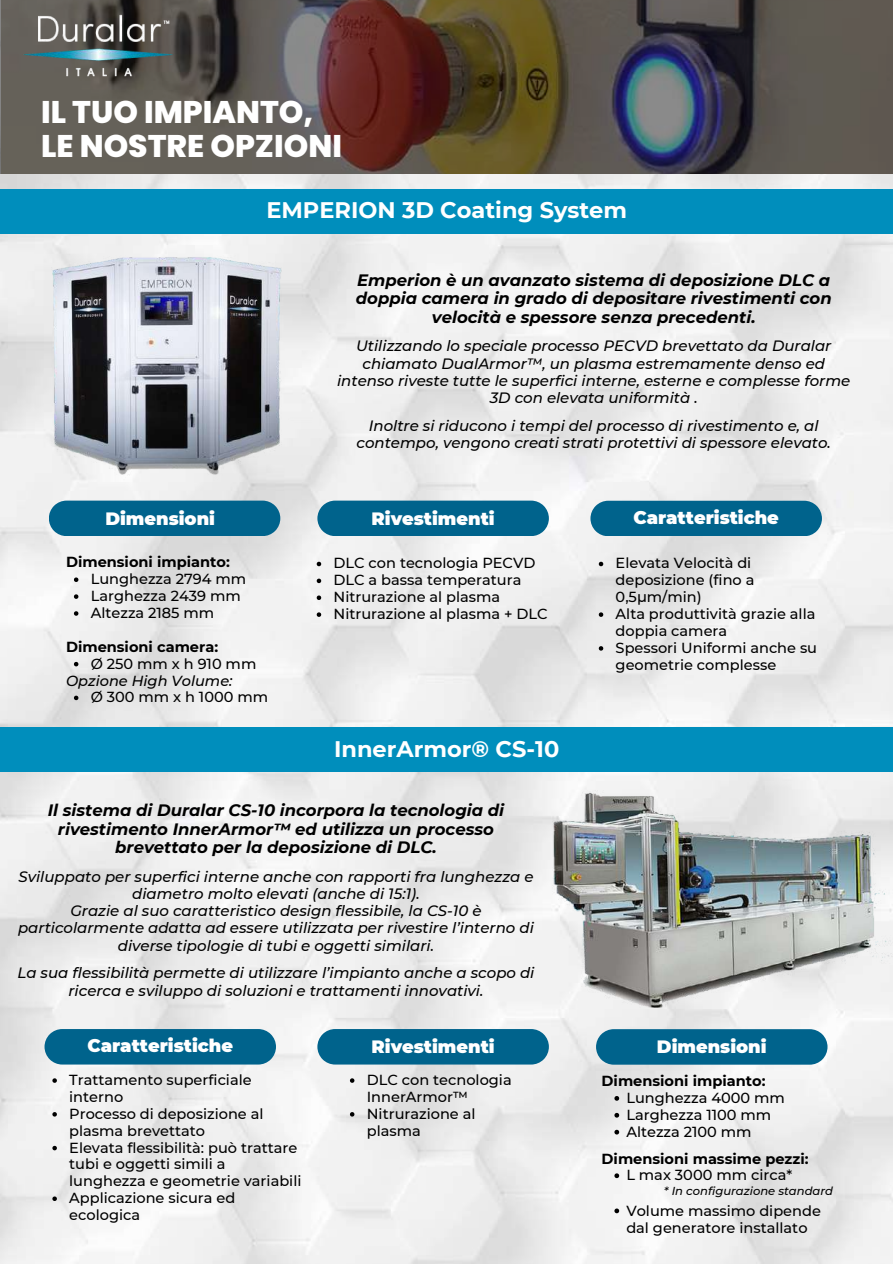
<style>
.page{position:relative;width:893px;height:1264px;background:#fff}
.page>*{position:absolute;margin:0;border:0;box-sizing:border-box;transform-origin:0 0}
.t1{font:800 31.35px/33.8px "Poppins";color:#fff}
.t2{font:700 22.5px "Montserrat";color:#fff}
.t3{font:900 17.85px "Montserrat";color:#fff}
.t4{font:italic 700 16.5px/18.8px "Montserrat";color:#000;text-align:center}
.t5{font:italic 500 15px/17.2px "Montserrat";color:#000;text-align:center}
.t6{font:500 14.55px/16.8px "Montserrat";color:#000}
.t7{font:700 14.55px "Montserrat";color:#000}
.t8{font:italic 500 14.55px "Montserrat";color:#000}
.t9{font:italic 500 11.55px "Montserrat";color:#000}
</style>
<div class="page">
<img style="left:0;top:173px;width:892px;height:1090px">
<div style="left:0;top:189px;width:892px;height:44px;background:#008ebc"></div>
<svg style="left:0;top:0;width:892px;height:173px;background:#584e46"></svg>
<img style="left:18px;top:14px;width:162px;height:65px">
<img style="left:16px;top:216px;width:297px;height:296px;border-radius:19px">
<div style="left:0;top:727px;width:892px;height:45px;background:#008ebc"></div>
<div style="left:590px;top:500px;width:231px;height:36px;background:#00638c"></div>
<div style="left:49px;top:500px;width:231px;height:36px;background:#00638c"></div>
<div style="left:317px;top:500px;width:232px;height:36px;background:#00638c"></div>
<svg style="left:317px;top:561px;width:4px;height:5px"></svg>
<svg style="left:317px;top:578px;width:4px;height:5px"></svg>
<svg style="left:317px;top:595px;width:4px;height:5px"></svg>
<svg style="left:317px;top:612px;width:4px;height:5px"></svg>
<svg style="left:598px;top:561px;width:5px;height:5px"></svg>
<svg style="left:598px;top:612px;width:5px;height:5px"></svg>
<svg style="left:598px;top:646px;width:5px;height:4px"></svg>
<svg style="left:74px;top:577px;width:4px;height:5px"></svg>
<svg style="left:74px;top:594px;width:4px;height:5px"></svg>
<svg style="left:74px;top:611px;width:4px;height:4px"></svg>
<svg style="left:74px;top:662px;width:4px;height:4px"></svg>
<svg style="left:74px;top:695px;width:4px;height:5px"></svg>
<img style="left:535px;top:782px;width:357px;height:225px">
<svg style="left:350px;top:1078px;width:4px;height:4px"></svg>
<svg style="left:350px;top:1112px;width:4px;height:4px"></svg>
<svg style="left:52px;top:1078px;width:5px;height:4px"></svg>
<svg style="left:52px;top:1112px;width:5px;height:4px"></svg>
<svg style="left:52px;top:1145px;width:5px;height:5px"></svg>
<svg style="left:52px;top:1196px;width:5px;height:4px"></svg>
<svg style="left:614px;top:1095px;width:5px;height:5px"></svg>
<svg style="left:614px;top:1112px;width:5px;height:5px"></svg>
<svg style="left:614px;top:1129px;width:5px;height:5px"></svg>
<svg style="left:614px;top:1173px;width:5px;height:5px"></svg>
<svg style="left:614px;top:1208px;width:5px;height:5px"></svg>
<div style="left:44px;top:1029px;width:232px;height:35px;background:#00638c"></div>
<div style="left:596px;top:1029px;width:231px;height:35px;background:#00638c"></div>
<div style="left:317px;top:1029px;width:232px;height:35px;background:#00638c"></div>
<h1 class="t1" style="left:41px;top:95px;width:302px">IL TUO IMPIANTO,<br>LE NOSTRE OPZIONI</h1>
<h2 class="t2" style="left:266px;top:196px;width:362px">EMPERION 3D Coating System</h2>
<p class="t3" style="left:105px;top:507px;width:111px">Dimensioni</p>
<p class="t7" style="left:66px;top:553px;width:165px">Dimensioni impianto:</p>
<p class="t6" style="left:91px;top:570px;width:157px">Lunghezza 2794 mm<br>Larghezza 2439 mm<br>Altezza 2185 mm</p>
<p class="t7" style="left:66px;top:637px;width:154px">Dimensioni camera:</p>
<p class="t6" style="left:91px;top:655px;width:167px">Ø 250 mm x h 910 mm</p>
<p class="t8" style="left:66px;top:671px;width:168px">Opzione High Volume:</p>
<p class="t6" style="left:91px;top:688px;width:179px">Ø 300 mm x h 1000 mm</p>
<p class="t4" style="left:356px;top:270px;width:477px">Emperion è un avanzato sistema di deposizione DLC a doppia camera in grado di depositare rivestimenti con velocità e spessore senza precedenti.</p>
<p class="t5" style="left:337px;top:337px;width:514px">Utilizzando lo speciale processo PECVD brevettato da Duralar chiamato DualArmor™, un plasma estremamente denso ed intenso riveste tutte le superfici interne, esterne e complesse forme 3D con elevata uniformità .</p>
<p class="t5" style="left:356px;top:417px;width:476px">Inoltre si riducono i tempi del processo di rivestimento e, al contempo, vengono creati strati protettivi di spessore elevato.</p>
<p class="t3" style="left:371px;top:507px;width:125px">Rivestimenti</p>
<p class="t6" style="left:333px;top:555px;width:216px">DLC con tecnologia PECVD<br>DLC a bassa temperatura<br>Nitrurazione al plasma<br>Nitrurazione al plasma + DLC</p>
<h2 class="t2" style="left:334px;top:735px;width:227px">InnerArmor® CS-10</h2>
<p class="t3" style="left:633px;top:506px;width:147px">Caratteristiche</p>
<p class="t6" style="left:615px;top:555px;width:203px">Elevata Velocità di deposizione (fino a<br>0,5µm/min)<br>Alta produttività grazie alla doppia camera<br>Spessori Uniformi anche su geometrie complesse</p>
<p class="t4" style="left:48px;top:800px;width:458px">Il sistema di Duralar CS-10 incorpora la tecnologia di rivestimento InnerArmor™ ed utilizza un processo brevettato per la deposizione di DLC.</p>
<p class="t5" style="left:18px;top:867px;width:517px">Sviluppato per superfici interne anche con rapporti fra lunghezza e diametro molto elevati (anche di 15:1).<br>Grazie al suo caratteristico design flessibile, la CS-10 è particolarmente adatta ad essere utilizzata per rivestire l’interno di diverse tipologie di tubi e oggetti similari.</p>
<p class="t5" style="left:18px;top:964px;width:518px">La sua flessibilità permette di utilizzare l’impianto anche a scopo di ricerca e sviluppo di soluzioni e trattamenti innovativi.</p>
<p class="t3" style="left:87px;top:1034px;width:147px">Caratteristiche</p>
<p class="t3" style="left:371px;top:1035px;width:125px">Rivestimenti</p>
<p class="t3" style="left:657px;top:1035px;width:111px">Dimensioni</p>
<p class="t6" style="left:69px;top:1071px;width:234px">Trattamento superficiale interno<br>Processo di deposizione al plasma brevettato<br>Elevata flessibilità: può trattare tubi e oggetti simili a lunghezza e geometrie variabili<br>Applicazione sicura ed ecologica</p>
<p class="t7" style="left:601px;top:1072px;width:165px">Dimensioni impianto:</p>
<p class="t6" style="left:367px;top:1071px;width:146px">DLC con tecnologia<br>InnerArmor™<br>Nitrurazione al plasma</p>
<p class="t6" style="left:626px;top:1089px;width:160px">Lunghezza 4000 mm<br>Larghezza 1100 mm<br>Altezza 2100 mm</p>
<p class="t7" style="left:601px;top:1149px;width:208px">Dimensioni massime pezzi:</p>
<p class="t6" style="left:626px;top:1166px;width:167px">L max 3000 mm circa*</p>
<p class="t9" style="left:664px;top:1183px;width:171px">* In configurazione standard</p>
<p class="t6" style="left:626px;top:1201px;width:196px">Volume massimo dipende dal generatore installato</p>
</div>
